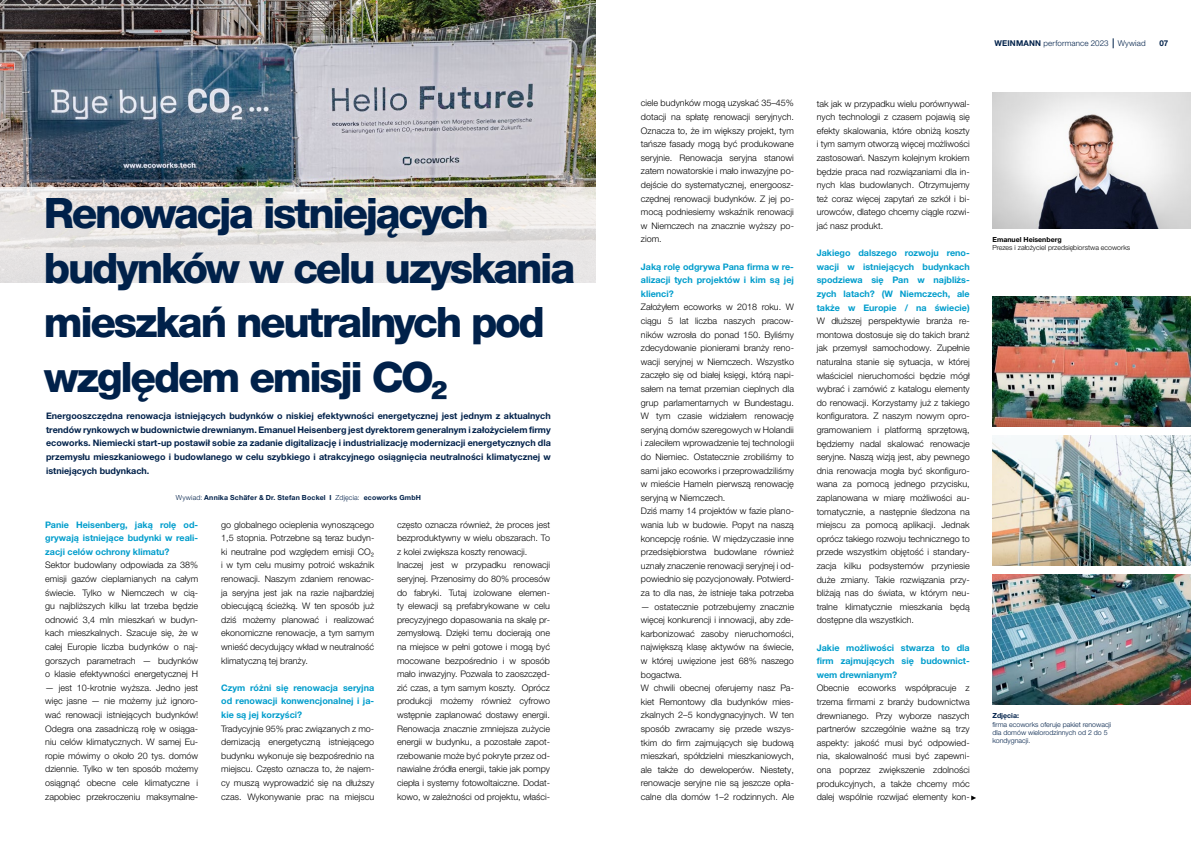
<style>
.page{position:relative;width:1191px;height:842px;background:#fff}
.page>*{position:absolute;margin:0;border:0;box-sizing:border-box;transform-origin:0 0}
.t1{font:800 42px/54.4px "Helvetica Neue LTW1 G";letter-spacing:-.055em;color:#00214a}
.t2{font:300 9px/13.6px "Helvetica Neue LTW1 G";color:#000;text-align:justify}
.t3{font:700 9px/13.6px "Helvetica Neue LTW1 G";color:#00214a;text-align:justify}
.t4{font:700 9px/13.6px "Helvetica Neue LTW1 G";color:#009dcc;text-align:justify}
.t5{font:300 8px "Helvetica Neue LTW1 G";letter-spacing:.015em;color:#00214a}
.t6{font:700 8px "Helvetica Neue LTW1 G";color:#00214a}
.t7{font:300 7px/8.4px "Helvetica Neue LTW1 G";color:#00214a}
.t8{font:700 7px "Helvetica Neue LTW1 G";letter-spacing:.025em;color:#00214a}
.t9{font:300 7px "Helvetica Neue LTW1 G";color:#000}
.t10{font:700 7px "Helvetica Neue LTW1 G";color:#000}
.t11{font:700 7px "Helvetica Neue LTW1 G";color:#00214a}
.s1{font-weight:300}
.s2{font-weight:700}
</style>
<div class="page">
<img style="left:0;top:0;width:595px;height:188px">
<svg style="left:0;top:188px;width:595px;height:95px;background:#e7e5e3"></svg>
<img style="left:992px;top:296px;width:199px;height:130px">
<img style="left:992px;top:436px;width:199px;height:130px">
<img style="left:992px;top:575px;width:199px;height:130px">
<svg style="left:971px;top:795px;width:5px;height:5px"></svg>
<img style="left:992px;top:92px;width:199px;height:136px">
<h1 class="t1" style="left:44px;top:186px;width:533px">Renowacja istniejących budynków w celu uzyskania mieszkań neutralnych pod względem emisji CO₂</h1>
<p class="t3" style="left:46px;top:409px;width:506px">Energooszczędna renowacja istniejących budynków o niskiej efektywności energetycznej jest jednym z aktualnych trendów rynkowych w budownictwie drewnianym. Emanuel Heisenberg jest dyrektorem generalnym i założycielem firmy ecoworks. Niemiecki start-up postawił sobie za zadanie digitalizację i industrializację modernizacji energetycznych dla przemysłu mieszkaniowego i budowlanego w celu szybkiego i atrakcyjnego osiągnięcia neutralności klimatycznej w istniejących budynkach.</p>
<p class="t8" style="left:176px;top:493px;width:247px"><span class="s1">Wywiad:</span> Annika Schäfer &amp; Dr. Stefan Bockel I <span class="s1">Zdjęcia:</span> ecoworks GmbH</p>
<p class="t4" style="left:45px;top:517px;width:155px">Panie Heisenberg, jaką rolę od&shy;grywają istniejące budynki w reali&shy;zacji celów ochrony klimatu?</p>
<p class="t2" style="left:45px;top:558px;width:155px">Sektor budowlany odpowiada za 38% emisji gazów cieplarnianych na całym świecie. Tylko w Niemczech w cią&shy;gu najbliższych kilku lat trzeba będzie odnowić 3,4 mln mieszkań w budyn&shy;kach mieszkalnych. Szacuje się, że w całej Europie liczba budynków o naj&shy;gorszych parametrach — budynków o klasie efektywności energetycznej H</p>
<p class="t2" style="left:45px;top:681px;width:155px">— jest 10-krotnie wyższa. Jedno jest więc jasne — nie możemy już ignoro&shy;wać renowacji istniejących budynków!<br>Odegra ona zasadniczą rolę w osiąga&shy;niu celów klimatycznych. W samej Eu&shy;ropie mówimy o około 20 tys. domów dziennie. Tylko w ten sposób możemy osiągnąć obecne cele klimatyczne i zapobiec przekroczeniu maksymalne-</p>
<p class="t2" style="left:221px;top:517px;width:155px">go globalnego ocieplenia wynoszącego 1,5 stopnia. Potrzebne są teraz budyn&shy;ki neutralne pod względem emisji CO₂ i w tym celu musimy potroić wskaźnik renowacji. Naszym zdaniem renowac&shy;ja seryjna jest jak na razie najbardziej obiecującą ścieżką. W ten sposób już dziś możemy planować i realizować ekonomiczne renowacje, a tym samym wnieść decydujący wkład w neutralność klimatyczną tej branży.</p>
<p class="t4" style="left:221px;top:681px;width:155px">Czym różni się renowacja seryjna od renowacji konwencjonalnej i ja&shy;kie są jej korzyści?</p>
<p class="t2" style="left:221px;top:721px;width:155px">Tradycyjnie 95% prac związanych z mo&shy;dernizacją energetyczną istniejącego budynku wykonuje się bezpośrednio na miejscu. Często oznacza to, że najem&shy;cy muszą wyprowadzić się na dłuższy czas. Wykonywanie prac na miejscu</p>
<p class="t2" style="left:397px;top:517px;width:155px;text-align:left">często oznacza również, że proces jest bezproduktywny w wielu obszarach. To z kolei zwiększa koszty renowacji.<br>Inaczej jest w przypadku renowacji seryjnej. Przenosimy do 80% procesów do fabryki. Tutaj izolowane elemen&shy;ty elewacji są prefabrykowane w celu precyzyjnego dopasowania na skalę pr&shy;zemysłową. Dzięki temu docierają one na miejsce w pełni gotowe i mogą być mocowane bezpośrednio i w sposób mało inwazyjny. Pozwala to zaoszczęd&shy;zić czas, a tym samym koszty. Oprócz produkcji możemy również cyfrowo wstępnie zaplanować dostawy energii.<br>Renowacja znacznie zmniejsza zużycie energii w budynku, a pozostałe zapot&shy;rzebowanie może być pokryte przez od&shy;nawialne źródła energii, takie jak pompy ciepła i systemy fotowoltaiczne. Dodat&shy;kowo, w zależności od projektu, właści-</p>
<p class="t2" style="left:641px;top:96px;width:155px">ciele budynków mogą uzyskać 35–45% dotacji na spłatę renowacji seryjnych.<br>Oznacza to, że im większy projekt, tym tańsze fasady mogą być produkowane seryjnie. Renowacja seryjna stanowi zatem nowatorskie i mało inwazyjne po&shy;dejście do systematycznej, energoosz&shy;czędnej renowacji budynków. Z jej po&shy;mocą podniesiemy wskaźnik renowacji w Niemczech na znacznie wyższy po&shy;ziom.</p>
<p class="t4" style="left:641px;top:259px;width:155px">Jaką rolę odgrywa Pana firma w re&shy;alizacji tych projektów i kim są jej klienci?</p>
<p class="t2" style="left:641px;top:300px;width:155px;text-align:left">Założyłem ecoworks w 2018 roku. W ciągu 5 lat liczba naszych pracow&shy;ników wzrosła do ponad 150. Byliśmy zdecydowanie pionierami branży reno&shy;wacji seryjnej w Niemczech. Wszystko zaczęło się od białej księgi, którą napi&shy;sałem na temat przemian cieplnych dla grup parlamentarnych w Bundestagu.<br>W tym czasie widziałem renowację seryjną domów szeregowych w Holandii i zaleciłem wprowadzenie tej technologii do Niemiec. Ostatecznie zrobiliśmy to sami jako ecoworks i przeprowadziliśmy w mieście Hameln pierwszą renowację seryjną w Niemczech.<br>Dziś mamy 14 projektów w fazie plano&shy;wania lub w budowie. Popyt na naszą koncepcję rośnie. W międzyczasie inne przedsiębiorstwa budowlane również uznały znaczenie renowacji seryjnej i od&shy;powiednio się pozycjonowały. Potwierd&shy;za to dla nas, że istnieje taka potrzeba</p>
<p class="t2" style="left:641px;top:599px;width:155px;text-align:left">— ostatecznie potrzebujemy znacznie więcej konkurencji i innowacji, aby zde&shy;karbonizować zasoby nieruchomości, największą klasę aktywów na świecie, w której uwięzione jest 68% naszego bogactwa.<br>W chwili obecnej oferujemy nasz Pa&shy;kiet Remontowy dla budynków mies&shy;zkalnych 2–5 kondygnacyjnych. W ten sposób zwracamy się przede wszys&shy;tkim do firm zajmujących się budową mieszkań, spółdzielni mieszkaniowych, ale także do deweloperów. Niestety, renowacje seryjne nie są jeszcze opła&shy;calne dla domów 1–2 rodzinnych. Ale</p>
<p class="t2" style="left:816px;top:97px;width:155px">tak jak w przypadku wielu porównywal&shy;nych technologii z czasem pojawią się efekty skalowania, które obniżą koszty i tym samym otworzą więcej możliwości zastosowań. Naszym kolejnym krokiem będzie praca nad rozwiązaniami dla in&shy;nych klas budowlanych. Otrzymujemy też coraz więcej zapytań ze szkół i bi&shy;urowców, dlatego chcemy ciągle rozwi&shy;jać nasz produkt.</p>
<p class="t4" style="left:816px;top:246px;width:155px">Jakiego dalszego rozwoju reno&shy;wacji w istniejących budynkach spodziewa się Pan w najbliżs&shy;zych latach? (W Niemczech, ale także w Europie / na świecie)</p>
<p class="t2" style="left:816px;top:314px;width:155px">W dłuższej perspektywie branża re&shy;montowa dostosuje się do takich branż jak przemysł samochodowy. Zupełnie naturalna stanie się sytuacja, w której właściciel nieruchomości będzie mógł wybrać i zamówić z katalogu elementy do renowacji. Korzystamy już z takiego konfiguratora. Z naszym nowym opro&shy;gramowaniem i platformą sprzętową, będziemy nadal skalować renowacje seryjne. Naszą wizją jest, aby pewnego dnia renowacja mogła być skonfiguro&shy;wana za pomocą jednego przycisku, zaplanowana w miarę możliwości au&shy;tomatycznie, a następnie śledzona na miejscu za pomocą aplikacji. Jednak oprócz takiego rozwoju technicznego to przede wszystkim objętość i standary&shy;zacja kilku podsystemów przyniesie duże zmiany. Takie rozwiązania przy&shy;bliżają nas do świata, w którym neu&shy;tralne klimatycznie mieszkania będą dostępne dla wszystkich.</p>
<p class="t4" style="left:816px;top:640px;width:155px">Jakie możliwości stwarza to dla firm zajmujących się budownict&shy;wem drewnianym?</p>
<p class="t2" style="left:816px;top:681px;width:155px">Obecnie ecoworks współpracuje z trzema firmami z branży budownictwa drewnianego. Przy wyborze naszych partnerów szczególnie ważne są trzy aspekty: jakość musi być odpowied&shy;nia, skalowalność musi być zapewni&shy;ona poprzez zwiększenie zdolności produkcyjnych, a także chcemy móc dalej wspólnie rozwijać elementy kon-</p>
<p class="t5" style="left:994px;top:39px;width:153px"><span class="s2">WEINMANN</span> performance 2023 Wywiad</p>
<p class="t6" style="left:1159px;top:39px;width:10px">07</p>
<p class="t10" style="left:992px;top:235px;width:71px">Emanuel Heisenberg</p>
<p class="t9" style="left:992px;top:244px;width:139px">Prezes i założyciel przedsiębiorstwa ecoworks</p>
<p class="t11" style="left:992px;top:711px;width:28px">Zdjęcia:</p>
<p class="t7" style="left:992px;top:720px;width:120px">firma ecoworks oferuje pakiet renowacji dla domów wielorodzinnych od 2 do 5 kondygnacji.</p>
</div>
